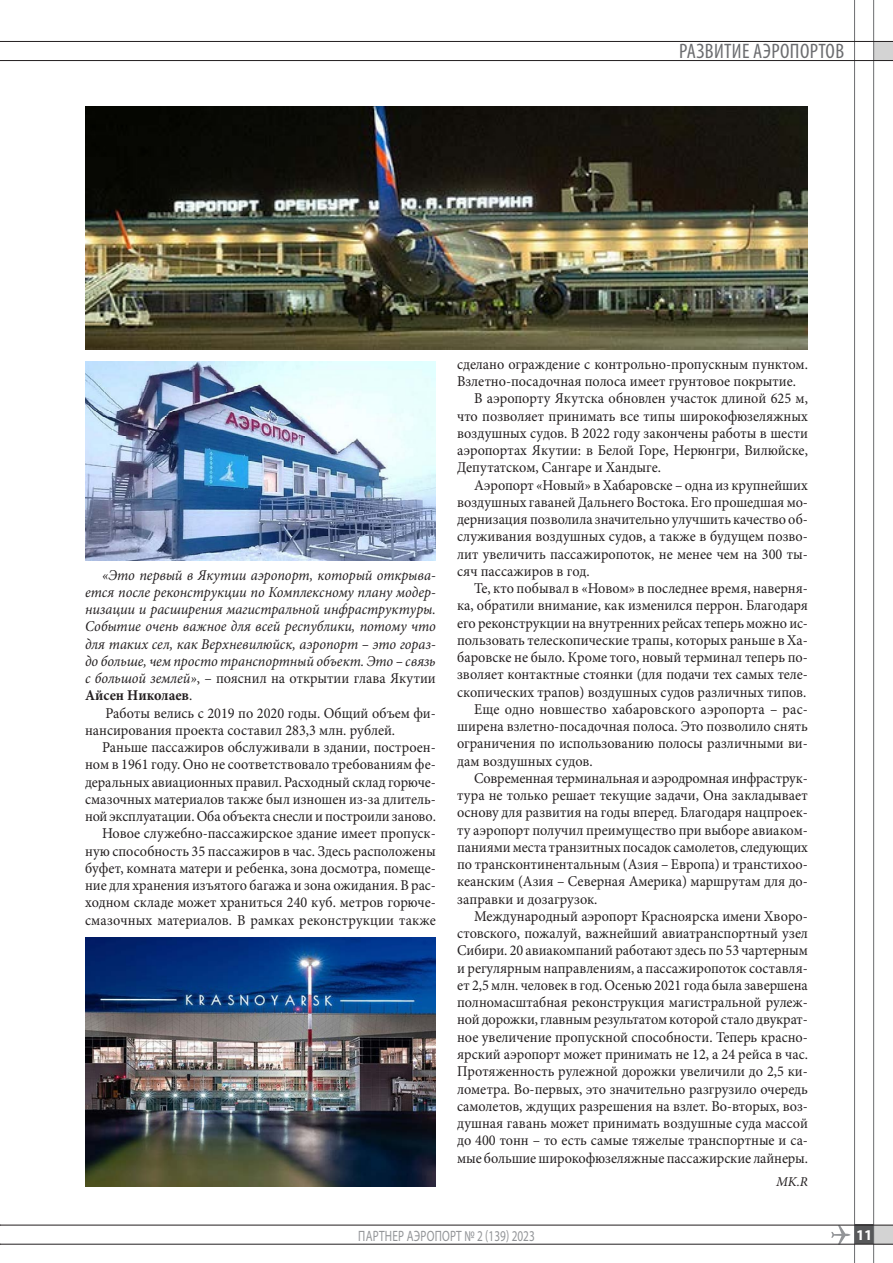
<style>
.page{position:relative;width:893px;height:1263px;background:#fff}
.page>*{position:absolute;margin:0;border:0;box-sizing:border-box;transform-origin:0 0}
.t1{font:condensed 21px "Myriad Pro";letter-spacing:.02em;color:#6c6d70}
.t2{font:15px/17.2px "Minion Pro";color:#231f20;scale:.95 1}
.t3{font:italic 15px/17.2px "Minion Pro";color:#231f20;text-align:justify;scale:.95 1}
.t4{font:15px "Myriad Pro";letter-spacing:.02em;color:#939598;scale:.75 1}
.t5{font:700 15px "Myriad Pro";color:#fff}
.t6{font:italic 13.5px "Minion Pro";color:#231f20}
.s1{font-style:normal}
.s2{font-weight:700;font-style:normal}
</style>
<div class="page">
<div style="left:874px;top:1225px;width:19px;height:19px;background:#d3d3d3"></div>
<svg style="left:831px;top:1226px;width:19px;height:18px"></svg>
<div style="left:854px;top:1225px;width:19px;height:19px;background:#57585a"></div>
<hr style="left:873px;top:0;width:1px;height:1263px;background:#6c6d70">
<hr style="left:854px;top:0;width:1px;height:1263px;background:#6c6d70">
<div style="left:874px;top:42px;width:19px;height:19px;background:#d3d3d3"></div>
<hr style="left:0;top:60px;width:893px;height:1px;background:#231f20">
<hr style="left:0;top:41px;width:893px;height:1px;background:#231f20">
<hr style="left:0;top:1225px;width:893px;height:1px;background:#231f20">
<hr style="left:0;top:1244px;width:893px;height:1px;background:#231f20">
<img style="left:85px;top:937px;width:351px;height:249px">
<img style="left:85px;top:106px;width:723px;height:243px">
<img style="left:85px;top:362px;width:351px;height:198px">
<h1 class="t1" style="left:679px;top:38px;width:166px">РАЗВИТИЕ АЭРОПОРТОВ</h1>
<p class="t3" style="left:85px;top:566px;width:371px;text-indent:17px">«Это первый в Якутии аэропорт, который открыва&shy;ется после реконструкции по Комплексному плану модер&shy;низации и расширения магистральной инфраструктуры.<br>Событие очень важное для всей республики, потому что для таких сел, как Верхневилюйск, аэропорт – это гораз&shy;до больше, чем просто транспортный объект. Это – связь с большой землей»<span class="s1">, – пояснил на открытии глава Якутии </span><span class="s2">Айсен Николаев</span><span class="s1">.</span></p>
<p class="t2" style="left:85px;top:704px;width:371px;text-indent:21px">Работы велись с 2019 по 2020 годы. Общий объем фи&shy;нансирования проекта составил 283,3 млн. рублей.</p>
<p class="t2" style="left:85px;top:739px;width:371px;text-align:right">Раньше пассажиров обслуживали в здании, построен&shy;ном в 1961 году. Оно не соответствовало требованиям фе&shy;деральных авиационных правил. Расходный склад горюче&shy;смазочных материалов также был изношен из-за длитель&shy;ной эксплуатации. Оба объекта снесли и построили заново.<br>Новое служебно-пассажирское здание имеет пропуск&shy;ную способность 35 пассажиров в час. Здесь расположены буфет, комната матери и ребенка, зона досмотра, помеще&shy;ние для хранения изъятого багажа и зона ожидания. В рас&shy;ходном складе может храниться 240 куб. метров горюче&shy;смазочных материалов. В рамках реконструкции также</p>
<p class="t2" style="left:457px;top:356px;width:371px">сделано ограждение с контрольно-пропускным пунктом.</p>
<p class="t2" style="left:457px;top:373px;width:358px">Взлетно-посадочная полоса имеет грунтовое покрытие.</p>
<p class="t2" style="left:474px;top:390px;width:353px">В аэропорту Якутска обновлен участок длиной 625 м,</p>
<p class="t2" style="left:457px;top:407px;width:371px">что позволяет принимать все типы широкофюзеляжных</p>
<p class="t2" style="left:457px;top:425px;width:371px">воздушных судов. В 2022 году закончены работы в шести</p>
<p class="t2" style="left:457px;top:442px;width:371px">аэропортах Якутии: в Белой Горе, Нерюнгри, Вилюйске,</p>
<p class="t2" style="left:457px;top:459px;width:216px">Депутатском, Сангаре и Хандыге.</p>
<p class="t2" style="left:474px;top:476px;width:353px">Аэропорт «Новый» в Хабаровске – одна из крупнейших</p>
<p class="t2" style="left:457px;top:494px;width:371px">воздушных гаваней Дальнего Востока. Его прошедшая мо-</p>
<p class="t2" style="left:457px;top:511px;width:371px">дернизация позволила значительно улучшить качество об-</p>
<p class="t2" style="left:457px;top:528px;width:371px">служивания воздушных судов, а также в будущем позво-</p>
<p class="t2" style="left:457px;top:545px;width:371px">лит увеличить пассажиропоток, не менее чем на 300 ты-</p>
<p class="t2" style="left:457px;top:563px;width:141px">сяч пассажиров в год.</p>
<p class="t2" style="left:474px;top:580px;width:353px">Те, кто побывал в «Новом» в последнее время, наверня-</p>
<p class="t2" style="left:457px;top:597px;width:371px">ка, обратили внимание, как изменился перрон. Благодаря</p>
<p class="t2" style="left:457px;top:614px;width:371px">его реконструкции на внутренних рейсах теперь можно ис-</p>
<p class="t2" style="left:457px;top:632px;width:371px">пользовать телескопические трапы, которых раньше в Ха-</p>
<p class="t2" style="left:457px;top:649px;width:371px">баровске не было. Кроме того, новый терминал теперь по-</p>
<p class="t2" style="left:457px;top:666px;width:371px">зволяет контактные стоянки (для подачи тех самых теле-</p>
<p class="t2" style="left:457px;top:683px;width:369px">скопических трапов) воздушных судов различных типов.</p>
<p class="t2" style="left:474px;top:701px;width:353px">Еще одно новшество хабаровского аэропорта – рас-</p>
<p class="t2" style="left:457px;top:718px;width:371px">ширена взлетно-посадочная полоса. Это позволило снять</p>
<p class="t2" style="left:457px;top:735px;width:371px">ограничения по использованию полосы различными ви-</p>
<p class="t2" style="left:457px;top:752px;width:144px">дам воздушных судов.</p>
<p class="t2" style="left:474px;top:770px;width:353px">Современная терминальная и аэродромная инфраструк-</p>
<p class="t2" style="left:457px;top:787px;width:371px">тура не только решает текущие задачи, Она закладывает</p>
<p class="t2" style="left:457px;top:804px;width:371px">основу для развития на годы вперед. Благодаря нацпроек-</p>
<p class="t2" style="left:457px;top:821px;width:371px">ту аэропорт получил преимущество при выборе авиаком-</p>
<p class="t2" style="left:457px;top:839px;width:371px">паниями места транзитных посадок самолетов, следующих</p>
<p class="t2" style="left:457px;top:856px;width:371px">по трансконтинентальным (Азия – Европа) и транстихоо-</p>
<p class="t2" style="left:457px;top:873px;width:371px">кеанским (Азия – Северная Америка) маршрутам для до-</p>
<p class="t2" style="left:457px;top:890px;width:149px">заправки и дозагрузок.</p>
<p class="t2" style="left:474px;top:908px;width:353px">Международный аэропорт Красноярска имени Хворо-</p>
<p class="t2" style="left:457px;top:925px;width:371px">стовского, пожалуй, важнейший авиатранспортный узел</p>
<p class="t2" style="left:457px;top:942px;width:371px">Сибири. 20 авиакомпаний работают здесь по 53 чартерным</p>
<p class="t2" style="left:457px;top:959px;width:371px">и регулярным направлениям, а пассажиропоток составля-</p>
<p class="t2" style="left:457px;top:977px;width:371px">ет 2,5 млн. человек в год. Осенью 2021 года была завершена</p>
<p class="t2" style="left:457px;top:994px;width:371px">полномасштабная реконструкция магистральной рулеж-</p>
<p class="t2" style="left:457px;top:1011px;width:371px">ной дорожки, главным результатом которой стало двукрат-</p>
<p class="t2" style="left:457px;top:1028px;width:371px">ное увеличение пропускной способности. Теперь красно-</p>
<p class="t2" style="left:457px;top:1046px;width:371px">ярский аэропорт может принимать не 12, а 24 рейса в час.</p>
<p class="t2" style="left:457px;top:1063px;width:371px">Протяженность рулежной дорожки увеличили до 2,5 ки-</p>
<p class="t2" style="left:457px;top:1080px;width:371px">лометра. Во-первых, это значительно разгрузило очередь</p>
<p class="t2" style="left:457px;top:1097px;width:371px">самолетов, ждущих разрешения на взлет. Во-вторых, воз-</p>
<p class="t2" style="left:457px;top:1115px;width:371px">душная гавань может принимать воздушные суда массой</p>
<p class="t2" style="left:457px;top:1132px;width:371px">до 400 тонн – то есть самые тяжелые транспортные и са-</p>
<p class="t2" style="left:457px;top:1149px;width:371px">мые большие широкофюзеляжные пассажирские лайнеры.</p>
<p class="t6" style="left:776px;top:1172px;width:33px">MK.R</p>
<p class="t4" style="left:358px;top:1226px;width:237px">ПАРТНЕР АЭРОПОРТ № 2 (139) 2023</p>
<p class="t5" style="left:856px;top:1225px;width:18px">11</p>
</div>
